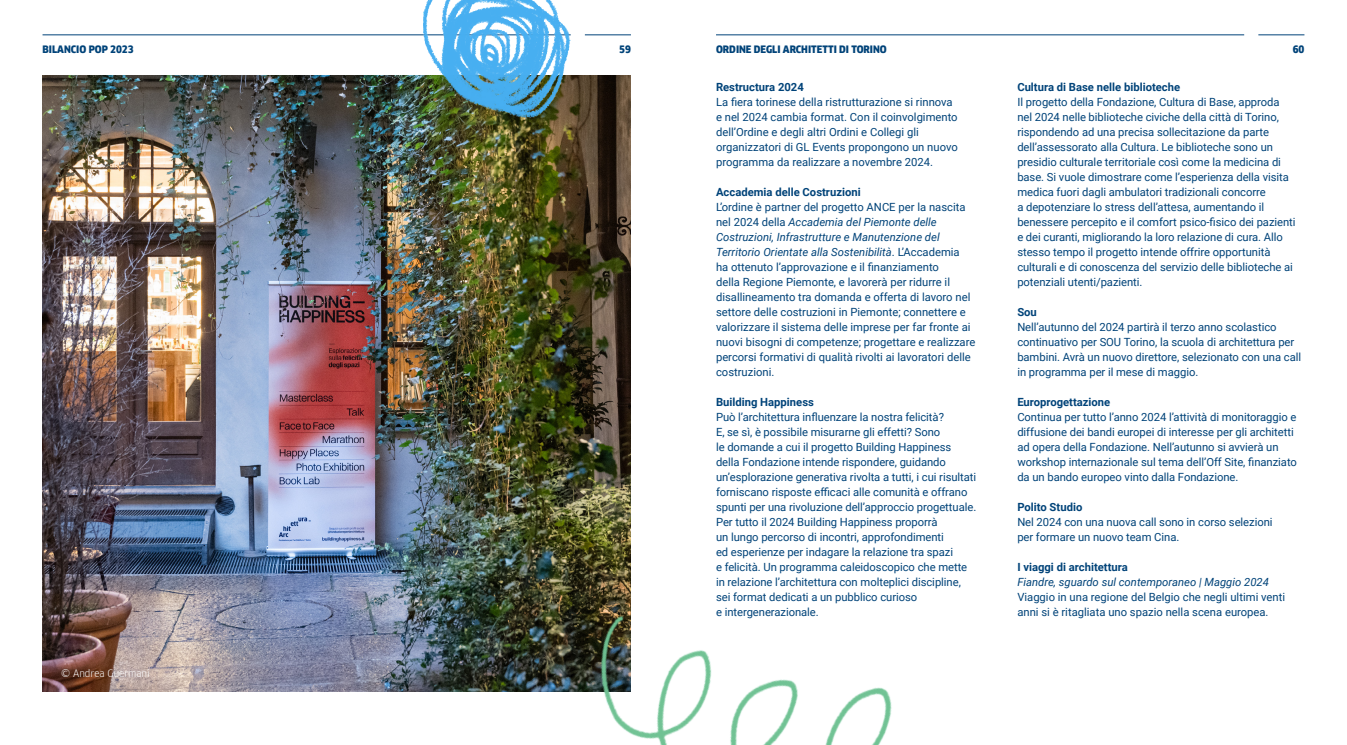
<style>
.page{position:relative;width:1347px;height:745px;background:#fff}
.page>*{position:absolute;margin:0;border:0;box-sizing:border-box;transform-origin:0 0}
.t1{font:11.25px/15px "Roboto";letter-spacing:-.005em;color:#004379}
.t2{font:700 11.25px "Roboto";color:#004379}
.t3{font:italic 11.25px "Roboto";color:#004379}
.t4{font:900 10px "Clan Offc Narr";color:#004379}
.t5{font:10px "Clan Offc Narr";color:#fff}
.s1{font-style:italic}
</style>
<div class="page">
<hr style="left:43px;top:35px;width:527px;height:1px;background:#004379">
<hr style="left:716px;top:35px;width:528px;height:1px;background:#004379">
<hr style="left:585px;top:35px;width:46px;height:1px;background:#004379">
<hr style="left:1258px;top:35px;width:46px;height:1px;background:#004379">
<img style="left:43px;top:76px;width:588px;height:615px">
<img style="left:423px;top:0;width:147px;height:118px">
<img style="left:577px;top:524px;width:315px;height:220px">
<p class="t4" style="left:43px;top:44px;width:93px">BILANCIO POP 2023</p>
<p class="t4" style="left:619px;top:44px;width:13px">59</p>
<p class="t4" style="left:716px;top:44px;width:172px">ORDINE DEGLI ARCHITETTI DI TORINO</p>
<p class="t4" style="left:1292px;top:44px;width:13px">60</p>
<p class="t2" style="left:716px;top:79px;width:89px">Restructura 2024</p>
<p class="t1" style="left:716px;top:94px;width:243px">La fiera torinese della ristrutturazione si rinnova e nel 2024 cambia format. Con il coinvolgimento dell’Ordine e degli altri Ordini e Collegi gli organizzatori di GL Events propongono un nuovo programma da realizzare a novembre 2024.</p>
<p class="t2" style="left:716px;top:184px;width:146px">Accademia delle Costruzioni</p>
<p class="t1" style="left:716px;top:199px;width:261px">L’ordine è partner del progetto ANCE per la nascita nel 2024 della <span class="s1">Accademia del Piemonte delle Costruzioni, Infrastrutture e Manutenzione del Territorio Orientate alla Sostenibilità</span>. L’Accademia<br>ha ottenuto l’approvazione e il finanziamento<br>della Regione Piemonte, e lavorerà per ridurre il disallineamento tra domanda e offerta di lavoro nel settore delle costruzioni in Piemonte; connettere e valorizzare il sistema delle imprese per far fronte ai nuovi bisogni di competenze; progettare e realizzare percorsi formativi di qualità rivolti ai lavoratori delle costruzioni.</p>
<p class="t2" style="left:716px;top:394px;width:99px">Building Happiness</p>
<p class="t1" style="left:716px;top:409px;width:262px">Può l’architettura influenzare la nostra felicità?<br>E, se sì, è possibile misurarne gli effetti? Sono<br>le domande a cui il progetto Building Happiness della Fondazione intende rispondere, guidando un’esplorazione generativa rivolta a tutti, i cui risultati forniscano risposte efficaci alle comunità e offrano spunti per una rivoluzione dell’approccio progettuale.<br>Per tutto il 2024 Building Happiness proporrà<br>un lungo percorso di incontri, approfondimenti<br>ed esperienze per indagare la relazione tra spazi<br>e felicità. Un programma caleidoscopico che mette in relazione l’architettura con molteplici discipline, sei format dedicati a un pubblico curioso<br>e intergenerazionale.</p>
<p class="t2" style="left:1017px;top:79px;width:164px">Cultura di Base nelle biblioteche</p>
<p class="t1" style="left:1017px;top:94px;width:280px">Il progetto della Fondazione, Cultura di Base, approda nel 2024 nelle biblioteche civiche della città di Torino, rispondendo ad una precisa sollecitazione da parte dell’assessorato alla Cultura. Le biblioteche sono un presidio culturale territoriale così come la medicina di base. Si vuole dimostrare come l’esperienza della visita medica fuori dagli ambulatori tradizionali concorre<br>a depotenziare lo stress dell’attesa, aumentando il benessere percepito e il comfort psico-fisico dei pazienti e dei curanti, migliorando la loro relazione di cura. Allo stesso tempo il progetto intende offrire opportunità culturali e di conoscenza del servizio delle biblioteche ai potenziali utenti/pazienti.</p>
<p class="t2" style="left:1017px;top:304px;width:21px">Sou</p>
<p class="t1" style="left:1017px;top:319px;width:285px">Nell’autunno del 2024 partirà il terzo anno scolastico continuativo per SOU Torino, la scuola di architettura per bambini. Avrà un nuovo direttore, selezionato con una call in programma per il mese di maggio.</p>
<p class="t2" style="left:1017px;top:394px;width:94px">Europrogettazione</p>
<p class="t1" style="left:1017px;top:409px;width:281px">Continua per tutto l’anno 2024 l’attività di monitoraggio e diffusione dei bandi europei di interesse per gli architetti ad opera della Fondazione. Nell’autunno si avvierà un workshop internazionale sul tema dell’Off Site, finanziato da un bando europeo vinto dalla Fondazione.</p>
<p class="t2" style="left:1017px;top:499px;width:66px">Polito Studio</p>
<p class="t1" style="left:1017px;top:514px;width:257px">Nel 2024 con una nuova call sono in corso selezioni per formare un nuovo team Cina.</p>
<p class="t2" style="left:1017px;top:559px;width:112px">I viaggi di architettura</p>
<p class="t3" style="left:1017px;top:574px;width:253px">Fiandre, sguardo sul contemporaneo | Maggio 2024</p>
<p class="t1" style="left:1017px;top:589px;width:269px">Viaggio in una regione del Belgio che negli ultimi venti anni si è ritagliata uno spazio nella scena europea.</p>
<p class="t5" style="left:61px;top:667px;width:90px">© Andrea Guermani</p>
</div>
